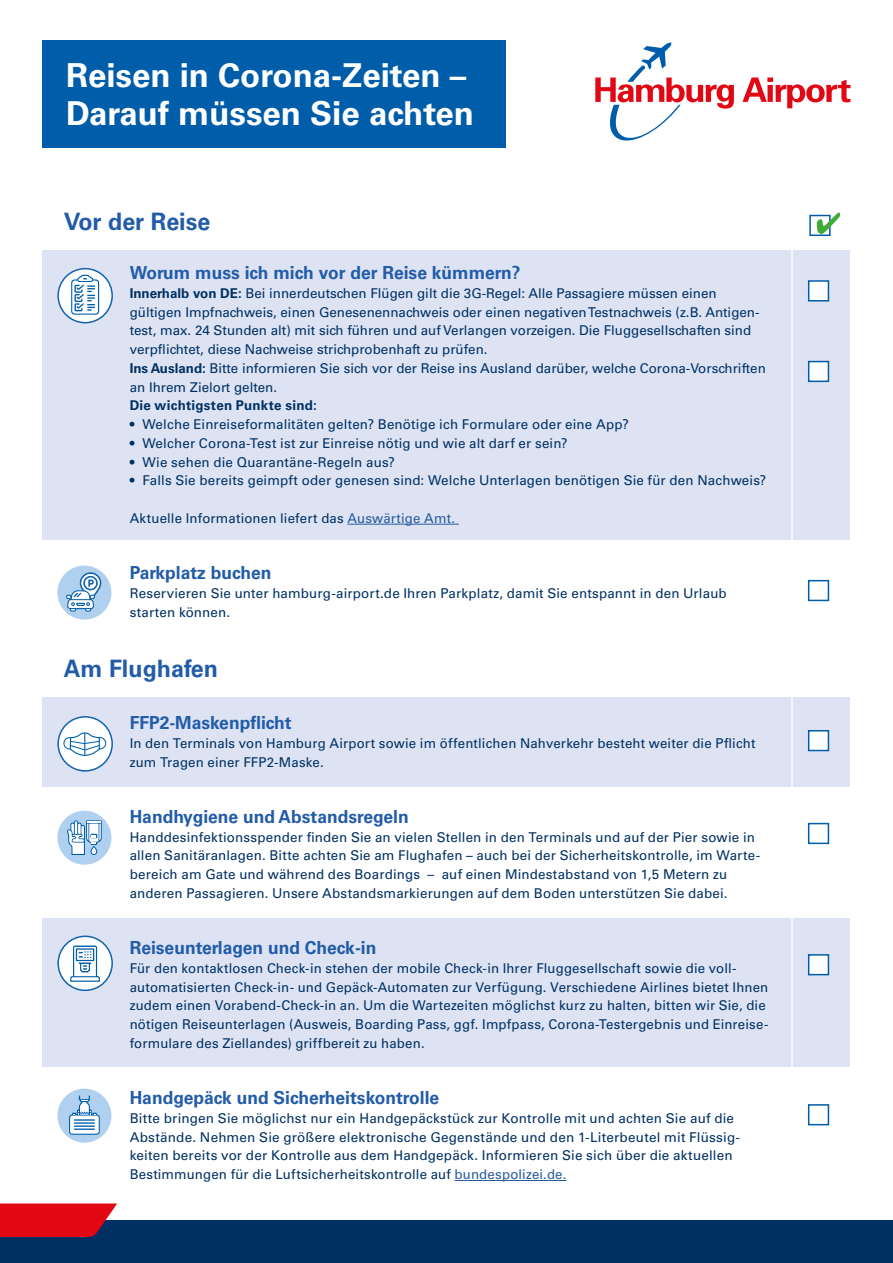
<style>
.page{position:relative;width:893px;height:1263px;background:#fff}
.page>*{position:absolute;margin:0;border:0;box-sizing:border-box;transform-origin:0 0}
.t1{font:700 33px/37.5px "Univers LT Std";color:#fff}
.t2{font:700 24px "Univers LT Std";color:#225ca8}
.t3{font:700 18px "Univers LT Std";color:#225ca8}
.t4{font:13.5px/18.8px "Univers LT Std";letter-spacing:.01em;color:#003063}
.t5{font:700 13.5px "Univers LT Std";letter-spacing:.015em;color:#003063}
.s1{font-weight:700}
.s2{color:#275b9b}
</style>
<div class="page">
<div style="left:43px;top:251px;width:807px;height:289px;background:#dee3f4"></div>
<div style="left:43px;top:697px;width:807px;height:90px;background:#dee3f4"></div>
<div style="left:43px;top:918px;width:807px;height:149px;background:#dee3f4"></div>
<div style="left:0;top:1220px;width:893px;height:43px;background:#003063"></div>
<svg style="left:0;top:1203px;width:117px;height:34px;background:#d31221"></svg>
<hr style="left:347px;top:524px;width:112px;height:1px;background:#275b9b">
<hr style="left:455px;top:1180px;width:111px;height:1px;background:#275b9b">
<svg style="left:595px;top:42px;width:139px;height:99px"></svg>
<svg style="left:742px;top:78px;width:108px;height:30px"></svg>
<div style="left:43px;top:40px;width:463px;height:108px;background:#005da9"></div>
<div style="left:58px;top:717px;width:54px;height:54px;background:#fff;border-radius:50%"></div>
<svg style="left:63px;top:732px;width:44px;height:37px"></svg>
<div style="left:57px;top:716px;width:56px;height:56px;border:2px solid #1263ae;border-radius:50%"></div>
<svg style="left:57px;top:268px;width:56px;height:55px"></svg>
<svg style="left:71px;top:275px;width:28px;height:40px"></svg>
<div style="left:57px;top:811px;width:54px;height:54px;background:#b0d0ef;border-radius:50%"></div>
<svg style="left:67px;top:820px;width:35px;height:35px"></svg>
<svg style="left:57px;top:935px;width:56px;height:56px"></svg>
<svg style="left:70px;top:945px;width:30px;height:37px"></svg>
<div style="left:57px;top:1089px;width:54px;height:54px;background:#b0d0ef;border-radius:50%"></div>
<svg style="left:69px;top:1095px;width:31px;height:40px"></svg>
<div style="left:57px;top:566px;width:54px;height:54px;background:#b0d0ef;border-radius:50%"></div>
<svg style="left:66px;top:572px;width:36px;height:40px"></svg>
<div style="left:808px;top:280px;width:21px;height:21px;background:#fff;border:2px solid #005da9"></div>
<div style="left:809px;top:215px;width:22px;height:21px;background:#fff;border:2px solid #005da9"></div>
<div style="left:808px;top:580px;width:21px;height:21px;background:#fff;border:2px solid #005da9"></div>
<svg style="left:817px;top:213px;width:23px;height:21px"></svg>
<hr style="left:791px;top:234px;width:2px;height:964px;background:#fff">
<div style="left:808px;top:361px;width:21px;height:21px;background:#fff;border:2px solid #005da9"></div>
<div style="left:808px;top:730px;width:21px;height:21px;background:#fff;border:2px solid #005da9"></div>
<div style="left:808px;top:954px;width:21px;height:21px;background:#fff;border:2px solid #005da9"></div>
<div style="left:808px;top:823px;width:21px;height:21px;background:#fff;border:2px solid #005da9"></div>
<div style="left:808px;top:1104px;width:21px;height:21px;background:#fff;border:2px solid #005da9"></div>
<h1 class="t1" style="left:66px;top:57px;width:409px">Reisen in Corona-Zeiten –<br>Darauf müssen Sie achten</h1>
<h2 class="t2" style="left:64px;top:207px;width:148px">Vor der Reise</h2>
<h3 class="t3" style="left:130px;top:262px;width:392px">Worum muss ich mich vor der Reise kümmern?</h3>
<p class="t4" style="left:130px;top:284px;width:638px"><span class="s1">Innerhalb von DE:</span> Bei innerdeutschen Flügen gilt die 3G-Regel: Alle Passagiere müssen einen gültigen Impfnachweis, einen Genesenennachweis oder einen negativen Testnachweis (z.B. Antigen&shy;test, max. 24 Stunden alt) mit sich führen und auf Verlangen vorzeigen. Die Fluggesellschaften sind verpflichtet, diese Nachweise strichprobenhaft zu prüfen.<br><span class="s1">Ins Ausland:</span> Bitte informieren Sie sich vor der Reise ins Ausland darüber, welche Corona-Vorschriften an Ihrem Zielort gelten.</p>
<p class="t5" style="left:130px;top:398px;width:189px">Die wichtigsten Punkte sind:</p>
<p class="t4" style="left:130px;top:415px;width:500px">• Welche Einreiseformalitäten gelten? Benötige ich Formulare oder eine App?</p>
<p class="t4" style="left:130px;top:434px;width:439px">• Welcher Corona-Test ist zur Einreise nötig und wie alt darf er sein?</p>
<p class="t4" style="left:130px;top:452px;width:267px">• Wie sehen die Quarantäne-Regeln aus?</p>
<p class="t4" style="left:130px;top:471px;width:638px">• Falls Sie bereits geimpft oder genesen sind: Welche Unterlagen benötigen Sie für den Nachweis?</p>
<p class="t4" style="left:130px;top:509px;width:327px">Aktuelle Informationen liefert das <span class="s2">Auswärtige Amt.</span></p>
<h3 class="t3" style="left:130px;top:562px;width:143px">Parkplatz buchen</h3>
<p class="t4" style="left:130px;top:584px;width:598px">Reservieren Sie unter hamburg-airport.de Ihren Parkplatz, damit Sie entspannt in den Urlaub starten können.</p>
<h2 class="t2" style="left:64px;top:654px;width:156px">Am Flughafen</h2>
<h3 class="t3" style="left:130px;top:712px;width:164px">FFP2-Maskenpflicht</h3>
<p class="t4" style="left:130px;top:734px;width:627px">In den Terminals von Hamburg Airport sowie im öffentlichen Nahverkehr besteht weiter die Pflicht zum Tragen einer FFP2-Maske.</p>
<h3 class="t3" style="left:130px;top:806px;width:280px">Handhygiene und Abstandsregeln</h3>
<p class="t4" style="left:130px;top:827px;width:632px">Handdesinfektionsspender finden Sie an vielen Stellen in den Terminals und auf der Pier sowie in allen Sanitäranlagen. Bitte achten Sie am Flughafen – auch bei der Sicherheitskontrolle, im Warte&shy;bereich am Gate und während des Boardings – auf einen Mindestabstand von 1,5 Metern zu anderen Passagieren. Unsere Abstandsmarkierungen auf dem Boden unterstützen Sie dabei.</p>
<h3 class="t3" style="left:130px;top:937px;width:248px">Reiseunterlagen und Check-in</h3>
<p class="t4" style="left:130px;top:959px;width:640px">Für den kontaktlosen Check-in stehen der mobile Check-in Ihrer Fluggesellschaft sowie die voll&shy;automatisierten Check-in- und Gepäck-Automaten zur Verfügung. Verschiedene Airlines bietet Ihnen zudem einen Vorabend-Check-in an. Um die Wartezeiten möglichst kurz zu halten, bitten wir Sie, die nötigen Reiseunterlagen (Ausweis, Boarding Pass, ggf. Impfpass, Corona-Testergebnis und Einreise&shy;formulare des Ziellandes) griffbereit zu haben.</p>
<h3 class="t3" style="left:130px;top:1087px;width:311px">Handgepäck und Sicherheitskontrolle</h3>
<p class="t4" style="left:130px;top:1109px;width:612px">Bitte bringen Sie möglichst nur ein Handgepäckstück zur Kontrolle mit und achten Sie auf die Abstände. Nehmen Sie größere elektronische Gegenstände und den 1-Literbeutel mit Flüssig&shy;keiten bereits vor der Kontrolle aus dem Handgepäck. Informieren Sie sich über die aktuellen Bestimmungen für die Luftsicherheitskontrolle auf <span class="s2">bundespolizei.de.</span></p>
</div>
